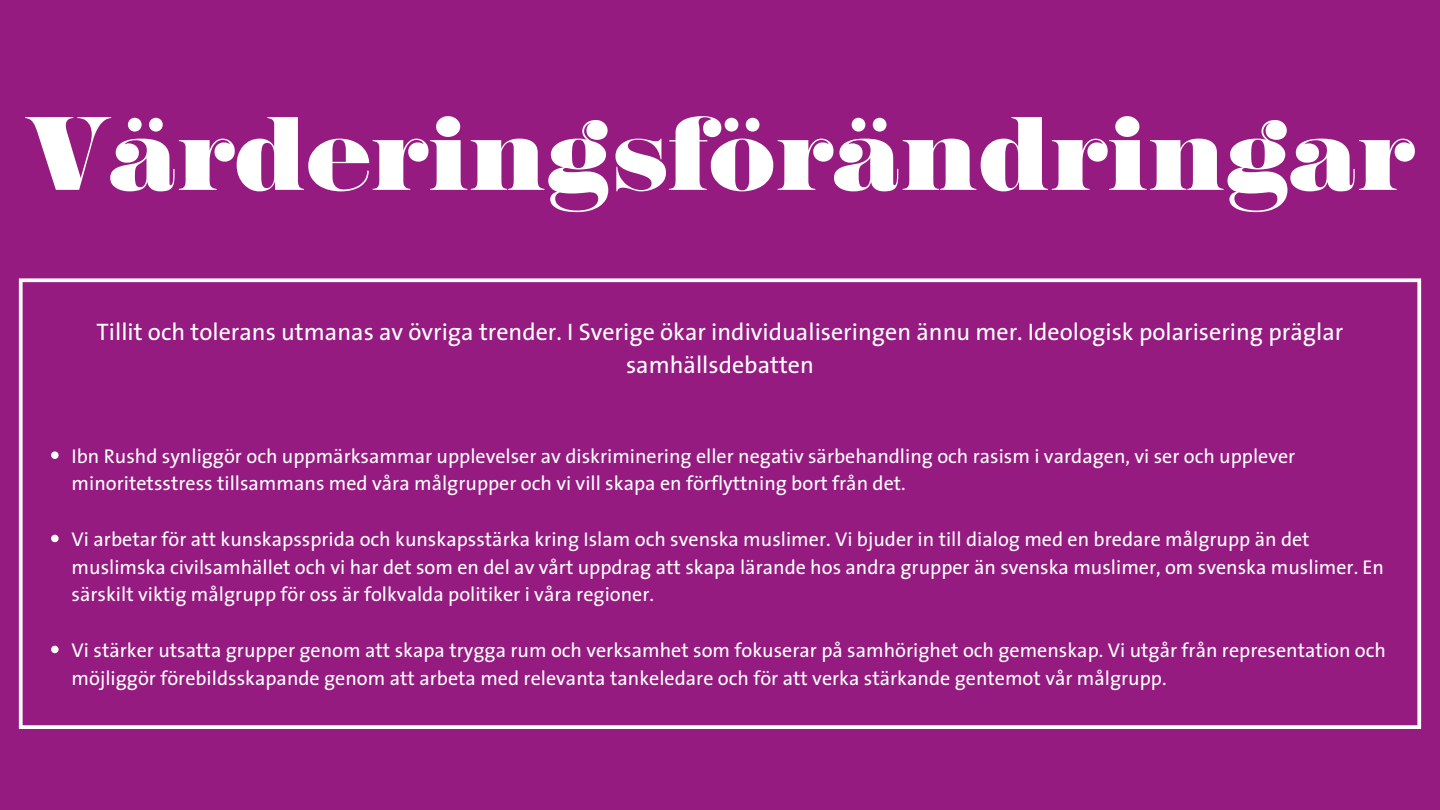
<style>
.page{position:relative;width:1440px;height:810px;background:#951b81}
.page>*{position:absolute;margin:0;border:0;box-sizing:border-box;transform-origin:0 0}
.t1{font:96px "Sahara Bodoni";color:#fff}
.t2{font:24px/33px "The Sans";color:#fff;text-align:center}
.t3{font:20px/27.8px "The Sans";color:#fff}
</style>
<div class="page">
<svg style="left:51px;top:451px;width:8px;height:8px"></svg>
<svg style="left:51px;top:535px;width:8px;height:7px"></svg>
<svg style="left:51px;top:646px;width:8px;height:7px"></svg>
<svg style="left:19px;top:282px;width:4px;height:443px;background:#f4e8f2"></svg>
<svg style="left:1417px;top:282px;width:4px;height:443px;background:#f4e8f2"></svg>
<svg style="left:19px;top:278px;width:1402px;height:4px;background:#f4e8f2"></svg>
<svg style="left:19px;top:725px;width:1402px;height:4px;background:#f8f0f7"></svg>
<p class="t1" style="left:26px;top:117px;width:1390px">Värderingsförändringar</p>
<p class="t2" style="left:97px;top:314px;width:1248px">Tillit och tolerans utmanas av övriga trender. I Sverige ökar individualiseringen ännu mer. Ideologisk polarisering präglar samhällsdebatten</p>
<p class="t3" style="left:72px;top:441px;width:1225px">Ibn Rushd synliggör och uppmärksammar upplevelser av diskriminering eller negativ särbehandling och rasism i vardagen, vi ser och upplever minoritetsstress tillsammans med våra målgrupper och vi vill skapa en förflyttning bort från det.</p>
<p class="t3" style="left:72px;top:525px;width:1314px">Vi arbetar för att kunskapssprida och kunskapsstärka kring Islam och svenska muslimer. Vi bjuder in till dialog med en bredare målgrupp än det muslimska civilsamhället och vi har det som en del av vårt uppdrag att skapa lärande hos andra grupper än svenska muslimer, om svenska muslimer. En särskilt viktig målgrupp för oss är folkvalda politiker i våra regioner.</p>
<p class="t3" style="left:72px;top:636px;width:1316px">Vi stärker utsatta grupper genom att skapa trygga rum och verksamhet som fokuserar på samhörighet och gemenskap. Vi utgår från representation och möjliggör förebildsskapande genom att arbeta med relevanta tankeledare och för att verka stärkande gentemot vår målgrupp.</p>
</div>
